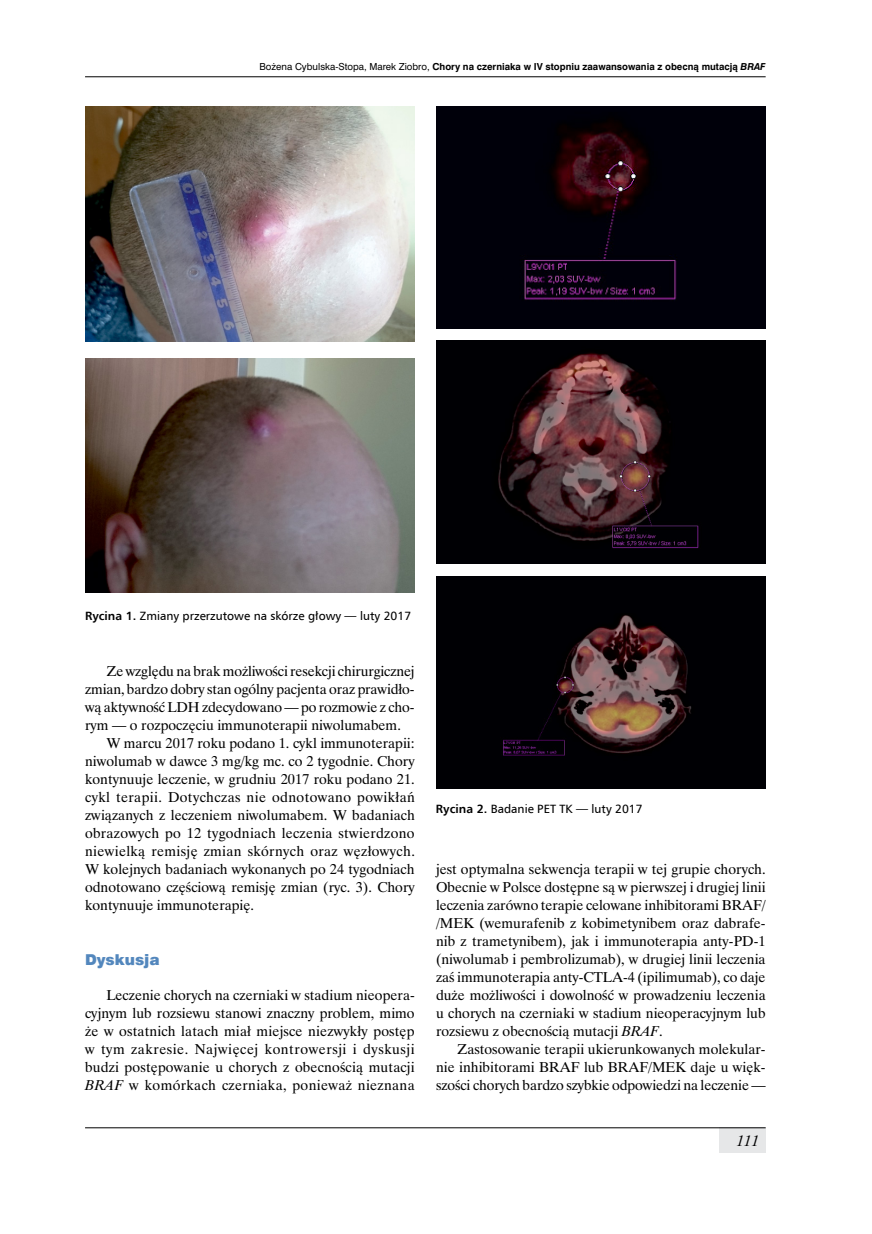
<style>
.page{position:relative;width:872px;height:1234px;background:#fff}
.page>*{position:absolute;margin:0;border:0;box-sizing:border-box;transform-origin:0 0}
.t1{font:15px "Swis 721 Blk EU";color:#5387bd}
.t2{font:italic 15px "Time Ibis EE";color:#000}
.t3{font:14.25px/18px "Time Ibis EE";color:#000;text-align:justify}
.t4{font:14.25px "Time Ibis EE";letter-spacing:.025em;color:#000}
.t5{font:14.25px "Time Ibis EE";letter-spacing:.02em;color:#000}
.t6{font:12px "Humnst 777 EU";color:#000}
.t7{font:700 9px "Swis 721 PL";color:#000}
.s1{font-weight:400}
.s2{font-style:italic}
.s3{font-weight:700}
</style>
<div class="page">
<hr style="left:85px;top:76px;width:680px;height:1px;background:#000">
<div style="left:719px;top:1127px;width:46px;height:25px;background:#e6e7e8"></div>
<hr style="left:85px;top:1127px;width:680px;height:1px;background:#000">
<img style="left:85px;top:106px;width:330px;height:235px">
<img style="left:85px;top:358px;width:330px;height:235px">
<img style="left:436px;top:106px;width:329px;height:223px">
<img style="left:436px;top:340px;width:329px;height:223px">
<img style="left:436px;top:576px;width:329px;height:212px">
<p class="t7" style="left:259px;top:61px;width:507px"><span class="s1">Bożena Cybulska-Stopa, Marek Ziobro,</span> Chory na czerniaka w IV stopniu zaawansowania z obecną mutacją <span class="s2">BRAF</span></p>
<p class="t6" style="left:85px;top:608px;width:328px"><span class="s3">Rycina 1.</span> Zmiany przerzutowe na skórze głowy — luty 2017</p>
<p class="t3" style="left:106px;top:662px;width:310px">Ze względu na brak możliwości resekcji chirurgicznej</p>
<p class="t3" style="left:85px;top:680px;width:331px">zmian, bardzo dobry stan ogólny pacjenta oraz prawidło-</p>
<p class="t3" style="left:85px;top:697px;width:331px">wą aktywność LDH zdecydowano — po rozmowie z cho-</p>
<p class="t3" style="left:85px;top:715px;width:317px">rym — o rozpoczęciu immunoterapii niwolumabem.</p>
<p class="t3" style="left:106px;top:733px;width:310px">W marcu 2017 roku podano 1. cykl immunoterapii:</p>
<p class="t3" style="left:85px;top:751px;width:331px">niwolumab w dawce 3 mg/kg mc. co 2 tygodnie. Chory</p>
<p class="t3" style="left:85px;top:769px;width:331px">kontynuuje leczenie, w grudniu 2017 roku podano 21.</p>
<p class="t4" style="left:85px;top:788px;width:331px">cykl terapii. Dotychczas nie odnotowano powikłań</p>
<p class="t3" style="left:85px;top:805px;width:331px">związanych z leczeniem niwolumabem. W badaniach</p>
<p class="t5" style="left:85px;top:824px;width:331px">obrazowych po 12 tygodniach leczenia stwierdzono</p>
<p class="t4" style="left:85px;top:842px;width:331px">niewielką remisję zmian skórnych oraz węzłowych.</p>
<p class="t3" style="left:85px;top:859px;width:331px">W kolejnych badaniach wykonanych po 24 tygodniach</p>
<p class="t3" style="left:85px;top:877px;width:331px">odnotowano częściową remisję zmian (ryc. 3). Chory</p>
<p class="t3" style="left:85px;top:895px;width:171px">kontynuuje immunoterapię.</p>
<p class="t1" style="left:85px;top:949px;width:76px">Dyskusja</p>
<p class="t3" style="left:85px;top:986px;width:331px;text-indent:21px">Leczenie chorych na czerniaki w stadium nieopera&shy;cyjnym lub rozsiewu stanowi znaczny problem, mimo że w ostatnich latach miał miejsce niezwykły postęp w tym zakresie. Najwięcej kontrowersji i dyskusji budzi postępowanie u chorych z obecnością mutacji <span class="s2">BRAF</span> w komórkach czerniaka, ponieważ nieznana</p>
<p class="t6" style="left:436px;top:801px;width:208px"><span class="s3">Rycina 2.</span> Badanie PET TK — luty 2017</p>
<p class="t3" style="left:436px;top:859px;width:331px">jest optymalna sekwencja terapii w tej grupie chorych.<br>Obecnie w Polsce dostępne są w pierwszej i drugiej linii leczenia zarówno terapie celowane inhibitorami BRAF/ /MEK (wemurafenib z kobimetynibem oraz dabrafe&shy;nib z trametynibem), jak i immunoterapia anty-PD-1 (niwolumab i pembrolizumab), w drugiej linii leczenia zaś immunoterapia anty-CTLA-4 (ipilimumab), co daje duże możliwości i dowolność w prowadzeniu leczenia u chorych na czerniaki w stadium nieoperacyjnym lub rozsiewu z obecnością mutacji <span class="s2">BRAF</span>.</p>
<p class="t3" style="left:436px;top:1039px;width:331px;text-indent:21px">Zastosowanie terapii ukierunkowanych molekular&shy;nie inhibitorami BRAF lub BRAF/MEK daje u więk&shy;szości chorych bardzo szybkie odpowiedzi na leczenie —</p>
<p class="t2" style="left:736px;top:1131px;width:24px">111</p>
</div>
